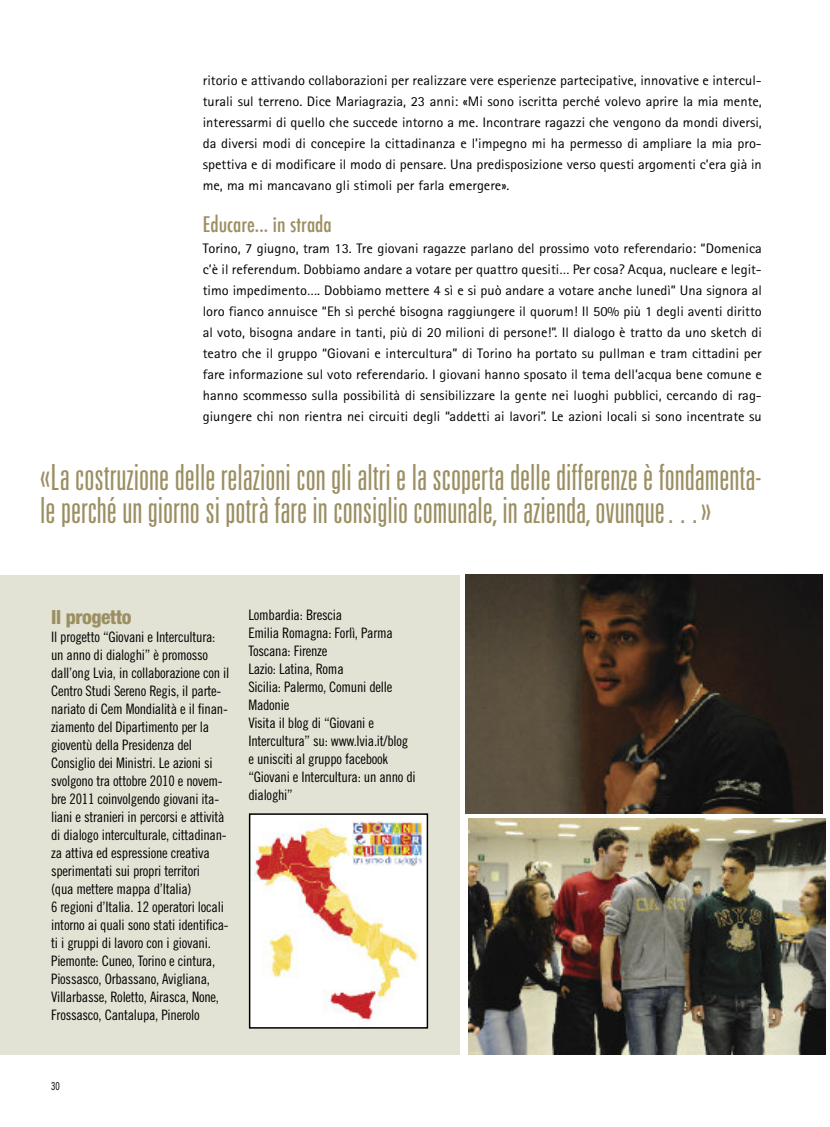
<style>
.page{position:relative;width:830px;height:1127px;background:#fff}
.page>*{position:absolute;margin:0;border:0;box-sizing:border-box;transform-origin:0 0}
.t1{font:300 ultra-condensed 36px/33px "Univers";color:#9b8f62}
.t2{font:500 condensed 21px "Futura";color:#9b8f62}
.t3{font:800 condensed 19.5px "Helvetica Neue";letter-spacing:-.02em;color:#9b8f62}
.t4{font:14.4px/18px "Trade Gothic Cond Eighteen";letter-spacing:-.02em;color:#000}
.t5{font:13.8px/21px "Rotis Sans Serif";color:#000;text-align:justify;scale:1.05 1}
.t6{font:300 condensed 10.5px "Futura";color:#000}
</style>
<div class="page">
<div style="left:0;top:575px;width:459px;height:479px;background:#e2e3d4"></div>
<div style="left:249px;top:814px;width:178px;height:214px;background:#fff"></div>
<img style="left:252px;top:821px;width:171px;height:202px">
<div style="left:249px;top:813px;width:179px;height:215px;border:2px solid #000"></div>
<img style="left:465px;top:575px;width:357px;height:238px">
<img style="left:468px;top:818px;width:357px;height:236px">
<img style="left:352px;top:821px;width:70px;height:44px">
<p class="t5" style="left:203px;top:71px;width:533px">ritorio e attivando collaborazioni per realizzare vere esperienze partecipative, innovative e intercul&shy;turali sul terreno. Dice Mariagrazia, 23 anni: «Mi sono iscritta perché volevo aprire la mia mente, interessarmi di quello che succede intorno a me. Incontrare ragazzi che vengono da mondi diversi, da diversi modi di concepire la cittadinanza e l’impegno mi ha permesso di ampliare la mia pro&shy;spettiva e di modificare il modo di pensare. Una predisposizione verso questi argomenti c’era già in me, ma mi mancavano gli stimoli per farla emergere».</p>
<h2 class="t2" style="left:203px;top:211px;width:130px">Educare... in strada</h2>
<p class="t5" style="left:203px;top:239px;width:533px">Torino, 7 giugno, tram 13. Tre giovani ragazze parlano del prossimo voto referendario: “Domenica c’è il referendum. Dobbiamo andare a votare per quattro quesiti… Per cosa? Acqua, nucleare e legit&shy;timo impedimento…. Dobbiamo mettere 4 sì e si può andare a votare anche lunedì” Una signora al loro fianco annuisce “Eh sì perché bisogna raggiungere il quorum! Il 50% più 1 degli aventi diritto al voto, bisogna andare in tanti, più di 20 milioni di persone!”. Il dialogo è tratto da uno sketch di teatro che il gruppo “Giovani e intercultura” di Torino ha portato su pullman e tram cittadini per fare informazione sul voto referendario. I giovani hanno sposato il tema dell’acqua bene comune e hanno scommesso sulla possibilità di sensibilizzare la gente nei luoghi pubblici, cercando di rag&shy;giungere chi non rientra nei circuiti degli “addetti ai lavori”. Le azioni locali si sono incentrate su</p>
<h1 class="t1" style="left:40px;top:463px;width:722px">«La costruzione delle relazioni con gli altri e la scoperta delle differenze è fondamenta&shy;le perché un giorno si potrà fare in consiglio comunale, in azienda,ovunque…»</h1>
<h3 class="t3" style="left:51px;top:610px;width:82px">Il progetto</h3>
<p class="t4" style="left:51px;top:629px;width:180px">Il progetto “Giovani e Intercultura: un anno di dialoghi” è promosso dall’ong Lvia, in collaborazione con il Centro Studi Sereno Regis, il parte&shy;nariato di Cem Mondialità e il finan&shy;ziamento del Dipartimento per la gioventù della Presidenza del Consiglio dei Ministri. Le azioni si svolgono tra ottobre 2010 e novem&shy;bre 2011 coinvolgendo giovani ita&shy;liani e stranieri in percorsi e attività di dialogo interculturale, cittadinan&shy;za attiva ed espressione creativa sperimentati sui propri territori<br>(qua mettere mappa d’Italia)<br>6 regioni d’Italia. 12 operatori locali intorno ai quali sono stati identifica&shy;ti i gruppi di lavoro con i giovani.<br>Piemonte: Cuneo, Torino e cintura, Piossasco, Orbassano, Avigliana, Villarbasse, Roletto, Airasca, None, Frossasco, Cantalupa, Pinerolo</p>
<p class="t4" style="left:248px;top:607px;width:169px">Lombardia: Brescia<br>Emilia Romagna: Forlì, Parma<br>Toscana: Firenze<br>Lazio: Latina, Roma<br>Sicilia: Palermo, Comuni delle<br>Madonie<br>Visita il blog di “Giovani e<br>Intercultura” su: www.lvia.it/blog e unisciti al gruppo facebook “Giovani e Intercultura: un anno di dialoghi”</p>
<p class="t6" style="left:51px;top:1081px;width:10px">30</p>
</div>
